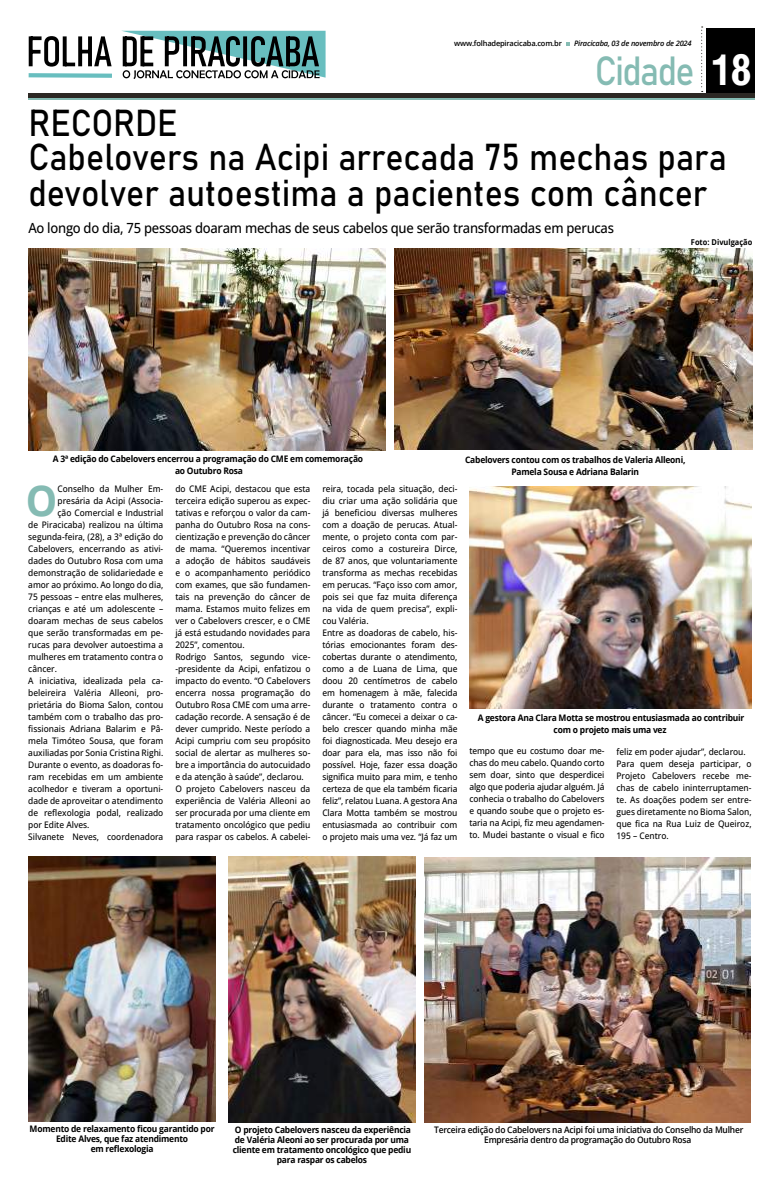
<style>
.page{position:relative;width:780px;height:1191px;background:#fff}
.page>*{position:absolute;margin:0;border:0;box-sizing:border-box;transform-origin:0 0}
.t1{font:700 42.6px "Open Sans";color:#85bbb3;scale:.93 1}
.t2{font:40.2px "Bahnschrift";letter-spacing:-.045em;color:#85bbb3;scale:.89 1}
.t3{font:37px/35px "Bahnschrift";color:#000;scale:.92 1}
.t4{font:500 14px "Open Sans";letter-spacing:-.02em;color:#000;scale:.93 1}
.t5{font:500 9px/12px "Open Sans";color:#000;scale:.93 1}
.t6{font:700 9px/10px "Open Sans";letter-spacing:-.025em;color:#000;text-align:center;scale:.94 1}
.t7{font:600 9px/10px "Open Sans";letter-spacing:-.025em;color:#000;text-align:center;scale:.94 1}
.t8{font:700 8px "Open Sans";color:#000;scale:.93 1}
.t9{font:italic 600 7.5px "Open Sans";letter-spacing:-.025em;color:#000}
.t10{font:600 7.5px "Open Sans";letter-spacing:-.025em;color:#000}
.s1{font-family:"Arena Condensed";font-weight:700;font-size:40.6px;color:#fff}
</style>
<div class="page">
<div style="left:706px;top:28px;width:49px;height:65px;background:#000"></div>
<hr style="left:28px;top:97px;width:727px;height:3px;background:#85bbb3">
<div style="left:28px;top:93px;width:727px;height:5px;background:#2c2824"></div>
<svg style="left:701px;top:26px;width:1px;height:66px"></svg>
<svg style="left:566px;top:42px;width:3px;height:4px"></svg>
<svg style="left:28px;top:31px;width:297px;height:48px"></svg>
<img style="left:28px;top:248px;width:357px;height:202px">
<img style="left:469px;top:486px;width:282px;height:223px">
<img style="left:394px;top:248px;width:358px;height:202px">
<img style="left:28px;top:856px;width:188px;height:266px">
<img style="left:228px;top:856px;width:188px;height:266px">
<img style="left:425px;top:857px;width:325px;height:265px">
<p class="t10" style="left:454px;top:38px;width:109px">www.folhadepiracicaba.com.br</p>
<p class="t9" style="left:574px;top:38px;width:119px">Piracicaba, 03 de novembro de 2024</p>
<h2 class="t2" style="left:594px;top:41px;width:177px">Cidade <span class="s1">18</span></h2>
<h3 class="t3" style="left:28px;top:103px;width:760px">RECORDE<br>Cabelovers na Acipi arrecada 75 mechas para devolver autoestima a pacientes com câncer</h3>
<h3 class="t4" style="left:28px;top:218px;width:631px">Ao longo do dia, 75 pessoas doaram mechas de seus cabelos que serão transformadas em perucas</h3>
<p class="t8" style="left:691px;top:237px;width:67px">Foto: Divulgação</p>
<p class="t6" style="left:53px;top:452px;width:331px;line-height:12px">A 3ª edição do Cabelovers encerrou a programação do CME em comemoração ao Outubro Rosa</p>
<p class="t6" style="left:465px;top:454px;width:236px;line-height:12px">Cabelovers contou com os trabalhos de Valeria Alleoni,<br>Pamela Sousa e Adriana Balarin</p>
<h1 class="t1" style="left:26px;top:470px;width:35px">O</h1>
<p class="t5" style="left:58px;top:482px;width:115px">Conselho da Mulher Em-</p>
<p class="t5" style="left:58px;top:494px;width:115px">presária da Acipi (Associa-</p>
<p class="t5" style="left:58px;top:506px;width:115px">ção Comercial e Industrial</p>
<p class="t5" style="left:28px;top:518px;width:147px">de Piracicaba) realizou na última</p>
<p class="t5" style="left:28px;top:530px;width:147px">segunda-feira, (28), a 3ª edição do</p>
<p class="t5" style="left:28px;top:542px;width:147px">Cabelovers, encerrando as ativi-</p>
<p class="t5" style="left:28px;top:554px;width:147px">dades do Outubro Rosa com uma</p>
<p class="t5" style="left:28px;top:566px;width:147px">demonstração de solidariedade e</p>
<p class="t5" style="left:28px;top:578px;width:147px">amor ao próximo. Ao longo do dia,</p>
<p class="t5" style="left:28px;top:590px;width:147px">75 pessoas – entre elas mulheres,</p>
<p class="t5" style="left:28px;top:602px;width:147px">crianças e até um adolescente –</p>
<p class="t5" style="left:28px;top:614px;width:147px">doaram mechas de seus cabelos</p>
<p class="t5" style="left:28px;top:626px;width:147px">que serão transformadas em pe-</p>
<p class="t5" style="left:28px;top:638px;width:147px">rucas para devolver autoestima a</p>
<p class="t5" style="left:28px;top:650px;width:147px">mulheres em tratamento contra o</p>
<p class="t5" style="left:28px;top:662px;width:32px">câncer.</p>
<p class="t5" style="left:28px;top:674px;width:147px">A iniciativa, idealizada pela ca-</p>
<p class="t5" style="left:28px;top:686px;width:147px">beleireira Valéria Alleoni, pro-</p>
<p class="t5" style="left:28px;top:698px;width:147px">prietária do Bioma Salon, contou</p>
<p class="t5" style="left:28px;top:710px;width:147px">também com o trabalho das pro-</p>
<p class="t5" style="left:28px;top:722px;width:147px">fissionais Adriana Balarim e Pâ-</p>
<p class="t5" style="left:28px;top:734px;width:147px">mela Timóteo Sousa, que foram</p>
<p class="t5" style="left:28px;top:746px;width:147px">auxiliadas por Sonia Cristina Righi.</p>
<p class="t5" style="left:28px;top:758px;width:147px">Durante o evento, as doadoras fo-</p>
<p class="t5" style="left:28px;top:770px;width:147px">ram recebidas em um ambiente</p>
<p class="t5" style="left:28px;top:782px;width:147px">acolhedor e tiveram a oportuni-</p>
<p class="t5" style="left:28px;top:794px;width:147px">dade de aproveitar o atendimento</p>
<p class="t5" style="left:28px;top:806px;width:147px">de reflexologia podal, realizado</p>
<p class="t5" style="left:28px;top:818px;width:67px">por Edite Alves.</p>
<p class="t5" style="left:28px;top:830px;width:147px">Silvanete Neves, coordenadora</p>
<p class="t5" style="left:175px;top:482px;width:147px">do CME Acipi, destacou que esta terceira edição superou as expec&shy;tativas e reforçou o valor da cam&shy;panha do Outubro Rosa na cons&shy;cientização e prevenção do câncer de mama. “Queremos incentivar a adoção de hábitos saudáveis e o acompanhamento periódico com exames, que são fundamen&shy;tais na prevenção do câncer de mama. Estamos muito felizes em ver o Cabelovers crescer, e o CME já está estudando novidades para<br>2025”, comentou.<br>Rodrigo Santos, segundo vice--presidente da Acipi, enfatizou o impacto do evento. “O Cabelovers encerra nossa programação do<br>Outubro Rosa CME com uma arre&shy;cadação recorde. A sensação é de dever cumprido. Neste período a<br>Acipi cumpriu com seu propósito social de alertar as mulheres so&shy;bre a importância do autocuidado e da atenção à saúde”, declarou.<br>O projeto Cabelovers nasceu da experiência de Valéria Alleoni ao ser procurada por uma cliente em tratamento oncológico que pediu para raspar os cabelos. A cabelei-</p>
<p class="t5" style="left:322px;top:482px;width:147px">reira, tocada pela situação, deci&shy;diu criar uma ação solidária que já beneficiou diversas mulheres com a doação de perucas. Atual&shy;mente, o projeto conta com par&shy;ceiros como a costureira Dirce, de 87 anos, que voluntariamente transforma as mechas recebidas em perucas. “Faço isso com amor, pois sei que faz muita diferença na vida de quem precisa”, expli&shy;cou Valéria.<br>Entre as doadoras de cabelo, his&shy;tórias emocionantes foram des&shy;cobertas durante o atendimento, como a de Luana de Lima, que doou 20 centímetros de cabelo em homenagem à mãe, falecida durante o tratamento contra o câncer. “Eu comecei a deixar o ca&shy;belo crescer quando minha mãe foi diagnosticada. Meu desejo era doar para ela, mas isso não foi possível. Hoje, fazer essa doação significa muito para mim, e tenho certeza de que ela também ficaria feliz”, relatou Luana. A gestora Ana<br>Clara Motta também se mostrou entusiasmada ao contribuir com o projeto mais uma vez. “Já faz um</p>
<p class="t6" style="left:477px;top:711px;width:285px;line-height:12px">A gestora Ana Clara Motta se mostrou entusiasmada ao contribuir com o projeto mais uma vez</p>
<p class="t5" style="left:469px;top:744px;width:147px;text-align:justify">tempo que eu costumo doar me&shy;chas do meu cabelo. Quando corto sem doar, sinto que desperdicei algo que poderia ajudar alguém. Já conhecia o trabalho do Cabelovers e quando soube que o projeto es&shy;taria na Acipi, fiz meu agendamen&shy;to. Mudei bastante o visual e fico</p>
<p class="t5" style="left:616px;top:745px;width:147px">feliz em poder ajudar”, declarou.<br>Para quem deseja participar, o<br>Projeto Cabelovers recebe me&shy;chas de cabelo ininterruptamen&shy;te. As doações podem ser entre&shy;gues diretamente no Bioma Salon, que fica na Rua Luiz de Queiroz,<br>195 – Centro.</p>
<p class="t6" style="left:30px;top:1123px;width:198px">Momento de relaxamento ficou garantido por<br>Edite Alves, que faz atendimento<br>em reflexologia</p>
<p class="t6" style="left:233px;top:1124px;width:191px">O projeto Cabelovers nasceu da experiência de Valéria Aleoni ao ser procurada por uma cliente em tratamento oncológico que pediu para raspar os cabelos</p>
<p class="t7" style="left:434px;top:1124px;width:330px">Terceira edição do Cabelovers na Acipi foi uma iniciativa do Conselho da Mulher<br>Empresária dentro da programação do Outubro Rosa</p>
</div>
